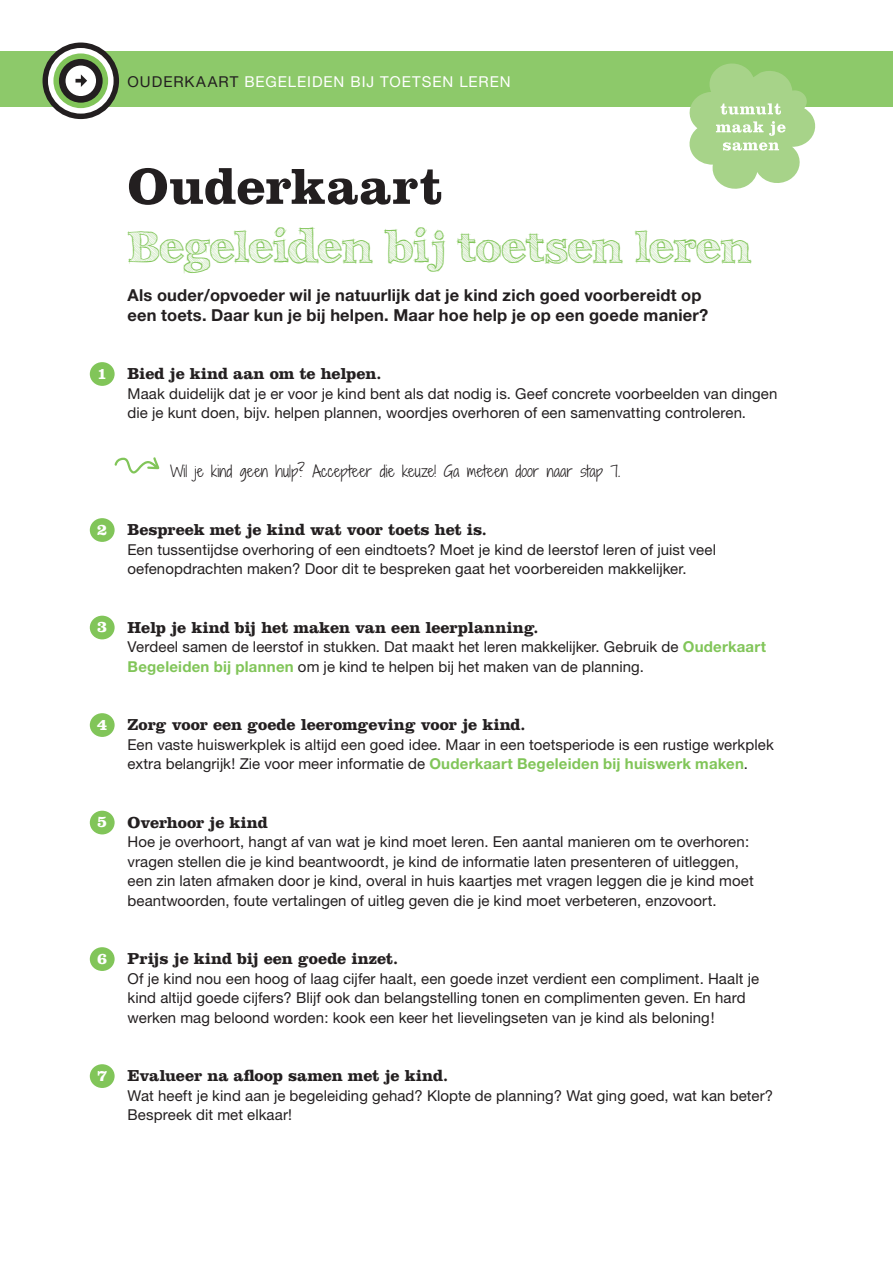
<style>
.page{position:relative;width:893px;height:1263px;background:#fff}
.page>*{position:absolute;margin:0;border:0;box-sizing:border-box;transform-origin:0 0}
.titel_les_35___39{font:700 52.5px "Clarendon";letter-spacing:.01em;color:#231f20}
.t1{font:700 45px "Archistico";letter-spacing:-.025em;color:#81c559}
.t2{font:700 16.5px "Clarendon";letter-spacing:-.005em;color:#231f20}
.plat_10___13{font:700 16.5px/19.5px "Helvetica Neue";letter-spacing:.01em;color:#231f20}
.Stappenplan_kopje_ve{font:700 16.5px "Clarendon";color:#fff}
.t3{font:15px/19.5px "Helvetica Neue";letter-spacing:.005em;color:#231f20}
.t4{font:300 15px "Shadows Into";letter-spacing:.01em;color:#231f20}
.t5{font:15px "Helvetica Neue";letter-spacing:.065em;color:#fff}
.s1{color:#231f20}
.s2{font-weight:700;color:#81c559}
</style>
<div class="page">
<div style="left:0;top:51px;width:893px;height:55px;background:#8dc96a"></div>
<svg style="left:687px;top:63px;width:131px;height:126px"></svg>
<div style="left:43px;top:43px;width:76px;height:76px;background:#231f20;border-radius:50%"></div>
<svg style="left:48px;top:48px;width:66px;height:66px"></svg>
<div style="left:53px;top:53px;width:55px;height:55px;background:#81c559;border-radius:50%"></div>
<div style="left:59px;top:59px;width:44px;height:44px;background:#231f20;border-radius:50%"></div>
<div style="left:66px;top:66px;width:30px;height:30px;background:#fff;border-radius:50%"></div>
<svg style="left:76px;top:74px;width:11px;height:13px"></svg>
<div style="left:90px;top:1064px;width:25px;height:24px;background:#81c559;border-radius:50%"></div>
<div style="left:90px;top:947px;width:25px;height:24px;background:#81c559;border-radius:50%"></div>
<div style="left:90px;top:811px;width:25px;height:23px;background:#81c559;border-radius:50%"></div>
<div style="left:90px;top:713px;width:25px;height:24px;background:#81c559;border-radius:50%"></div>
<div style="left:90px;top:616px;width:25px;height:23px;background:#81c559;border-radius:50%"></div>
<div style="left:90px;top:518px;width:25px;height:24px;background:#81c559;border-radius:50%"></div>
<div style="left:90px;top:362px;width:25px;height:24px;background:#81c559;border-radius:50%"></div>
<svg style="left:115px;top:457px;width:44px;height:17px"></svg>
<p class="t5" style="left:128px;top:73px;width:385px"><span class="s1">OUDERKAART</span> BEGELEIDEN BIJ TOETSEN LEREN</p>
<p class="titel_les_35___39" style="left:128px;top:154px;width:317px">Ouderkaart</p>
<p class="t1" style="left:128px;top:221px;width:625px">Begeleiden bij toetsen leren</p>
<p class="plat_10___13" style="left:128px;top:285px;width:582px">Als ouder/opvoeder wil je natuurlijk dat je kind zich goed voorbereidt op een toets. Daar kun je bij helpen. Maar hoe help je op een goede manier?</p>
<p class="Stappenplan_kopje_ve" style="left:97px;top:363px;width:12px">1</p>
<p class="t2" style="left:128px;top:364px;width:255px">Bied je kind aan om te helpen.</p>
<p class="t3" style="left:128px;top:384px;width:651px">Maak duidelijk dat je er voor je kind bent als dat nodig is. Geef concrete voorbeelden van dingen die je kunt doen, bijv. helpen plannen, woordjes overhoren of een samenvatting controleren.</p>
<p class="t4" style="left:170px;top:460px;width:452px">Wil je kind geen hulp? Accepteer die keuze! Ga meteen door naar stap 7.</p>
<p class="Stappenplan_kopje_ve" style="left:97px;top:519px;width:12px">2</p>
<p class="t2" style="left:128px;top:520px;width:361px">Bespreek met je kind wat voor toets het is.</p>
<p class="t3" style="left:128px;top:540px;width:590px">Een tussentijdse overhoring of een eindtoets? Moet je kind de leerstof leren of juist veel oefenopdrachten maken? Door dit te bespreken gaat het voorbereiden makkelijker.</p>
<p class="Stappenplan_kopje_ve" style="left:97px;top:617px;width:12px">3</p>
<p class="t2" style="left:128px;top:617px;width:413px">Help je kind bij het maken van een leerplanning.</p>
<p class="t3" style="left:128px;top:637px;width:640px">Verdeel samen de leerstof in stukken. Dat maakt het leren makkelijker. Gebruik de <span class="s2">Ouderkaart<br>Begeleiden bij plannen</span> om je kind te helpen bij het maken van de planning.</p>
<p class="Stappenplan_kopje_ve" style="left:97px;top:714px;width:12px">4</p>
<p class="t2" style="left:128px;top:715px;width:400px">Zorg voor een goede leeromgeving voor je kind.</p>
<p class="t3" style="left:128px;top:735px;width:648px">Een vaste huiswerkplek is altijd een goed idee. Maar in een toetsperiode is een rustige werkplek extra belangrijk! Zie voor meer informatie de <span class="s2">Ouderkaart Begeleiden bij huiswerk maken</span>.</p>
<p class="Stappenplan_kopje_ve" style="left:97px;top:812px;width:12px">5</p>
<p class="t2" style="left:128px;top:812px;width:142px">Overhoor je kind</p>
<p class="t3" style="left:128px;top:832px;width:628px">Hoe je overhoort, hangt af van wat je kind moet leren. Een aantal manieren om te overhoren: vragen stellen die je kind beantwoordt, je kind de informatie laten presenteren of uitleggen, een zin laten afmaken door je kind, overal in huis kaartjes met vragen leggen die je kind moet beantwoorden, foute vertalingen of uitleg geven die je kind moet verbeteren, enzovoort.</p>
<p class="Stappenplan_kopje_ve" style="left:97px;top:948px;width:12px">6</p>
<p class="t2" style="left:128px;top:949px;width:272px">Prijs je kind bij een goede inzet.</p>
<p class="t3" style="left:128px;top:969px;width:633px">Of je kind nou een hoog of laag cijfer haalt, een goede inzet verdient een compliment. Haalt je kind altijd goede cijfers? Blijf ook dan belangstelling tonen en complimenten geven. En hard werken mag beloond worden: kook een keer het lievelingseten van je kind als beloning!</p>
<p class="Stappenplan_kopje_ve" style="left:97px;top:1065px;width:12px">7</p>
<p class="t2" style="left:128px;top:1066px;width:322px">Evalueer na afloop samen met je kind.</p>
<p class="t3" style="left:128px;top:1086px;width:647px">Wat heeft je kind aan je begeleiding gehad? Klopte de planning? Wat ging goed, wat kan beter?<br>Bespreek dit met elkaar!</p>
</div>
